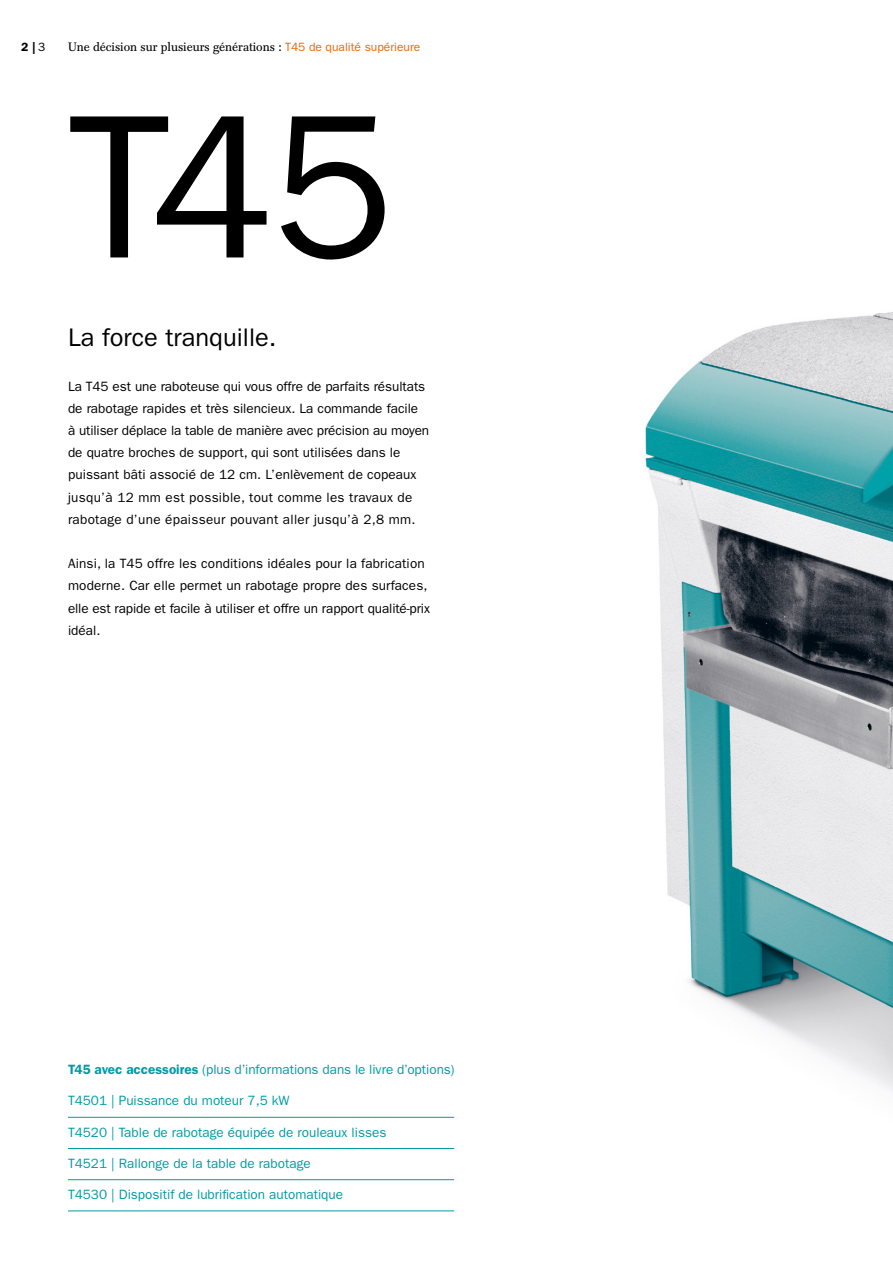
<style>
.page{position:relative;width:893px;height:1263px;background:#fff}
.page>*{position:absolute;margin:0;border:0;box-sizing:border-box;transform-origin:0 0}
.t1{font:205.5px "ITC Franklin Gothic Std";color:#000}
.t2{font:25.5px "ITC Franklin Gothic Std";color:#000}
.t3{font:13.5px/22.2px "ITC Franklin Gothic Std";color:#000}
.t4{font:13.5px "ITC Franklin Gothic Std";color:#009ba4}
.t5{font:12px "Franklin Antiqua BQ";color:#000}
.t6{font:600 12px "ITC Franklin Gothic Std";color:#000}
.s1{font-weight:400}
.s2{font-family:"ITC Franklin Gothic Std";color:#ec6608}
.s3{font-weight:600}
</style>
<div class="page">
<img style="left:645px;top:312px;width:248px;height:779px">
<hr style="left:68px;top:1117px;width:386px;height:1px;background:#009ba4">
<hr style="left:68px;top:1148px;width:386px;height:1px;background:#009ba4">
<hr style="left:68px;top:1179px;width:386px;height:1px;background:#009ba4">
<hr style="left:68px;top:1210px;width:386px;height:1px;background:#009ba4">
<p class="t6" style="left:21px;top:39px;width:26px">2 | <span class="s1">3</span></p>
<p class="t5" style="left:68px;top:40px;width:354px">Une décision sur plusieurs générations : <span class="s2">T45 de qualité supérieure</span></p>
<h1 class="t1" style="left:68px;top:70px;width:328px">T45</h1>
<h2 class="t2" style="left:68px;top:323px;width:210px">La force tranquille.</h2>
<p class="t3" style="left:68px;top:375px;width:363px">La T45 est une raboteuse qui vous offre de parfaits résultats de rabotage rapides et très silencieux. La commande facile<br>à utiliser déplace la table de manière avec précision au moyen de quatre broches de support, qui sont utilisées dans le puissant bâti associé de 12 cm. L’enlèvement de copeaux jusqu’à 12 mm est possible, tout comme les travaux de rabotage d’une épaisseur pouvant aller jusqu’à 2,8 mm.</p>
<p class="t3" style="left:68px;top:553px;width:363px">Ainsi, la T45 offre les conditions idéales pour la fabrication moderne. Car elle permet un rabotage propre des surfaces, elle est rapide et facile à utiliser et offre un rapport qualité-prix idéal.</p>
<p class="t4" style="left:68px;top:1062px;width:388px"><span class="s3">T45 avec accessoires</span> (plus d’informations dans le livre d’options)</p>
<p class="t4" style="left:68px;top:1093px;width:223px">T4501 | Puissance du moteur 7,5 kW</p>
<p class="t4" style="left:68px;top:1124px;width:320px">T4520 | Table de rabotage équipée de rouleaux lisses</p>
<p class="t4" style="left:68px;top:1155px;width:244px">T4521 | Rallonge de la table de rabotage</p>
<p class="t4" style="left:68px;top:1186px;width:277px">T4530 | Dispositif de lubrification automatique</p>
</div>
